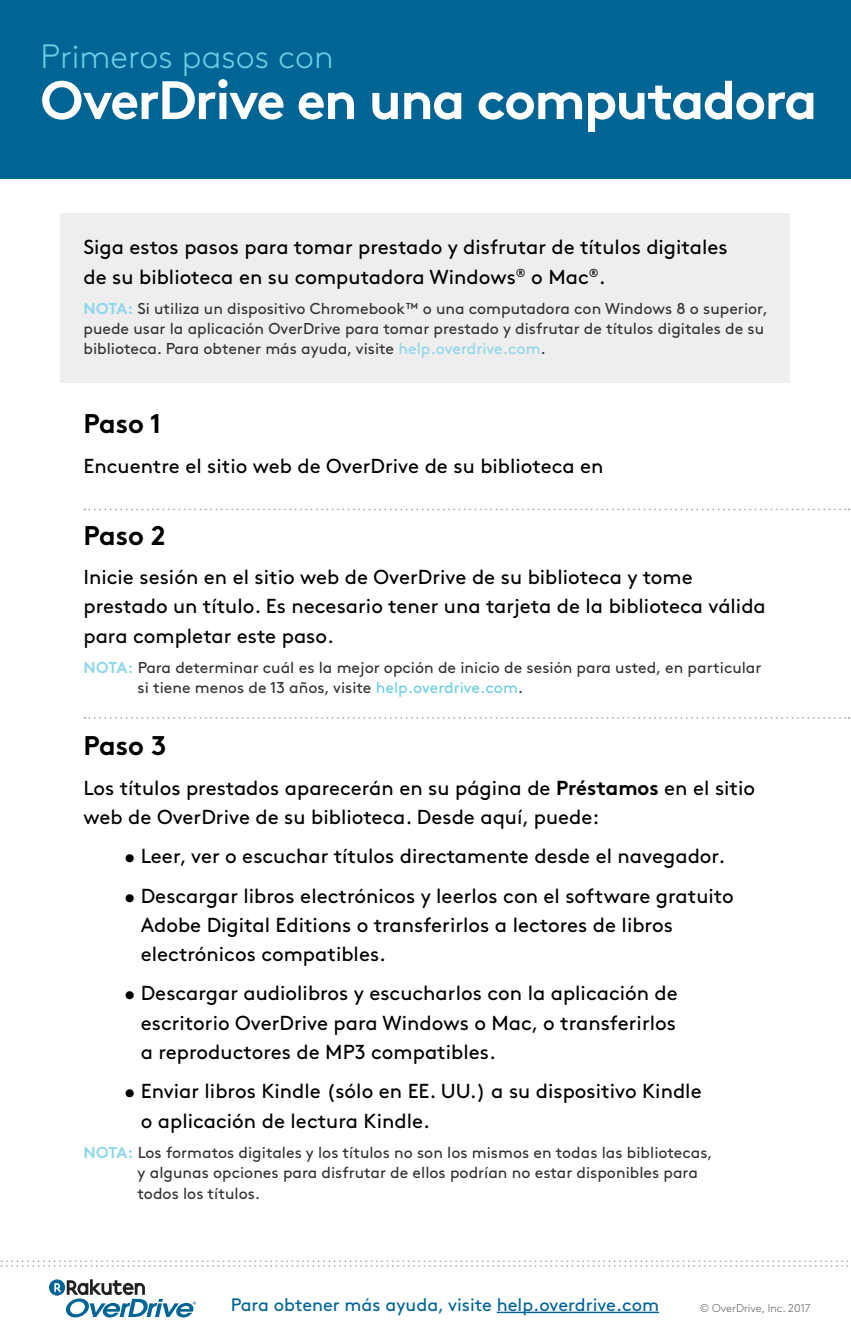
<style>
.page{position:relative;width:851px;height:1337px;background:#fff}
.page>*{position:absolute;margin:0;border:0;box-sizing:border-box;transform-origin:0 0}
.t1{font:700 54px "Brown Std";letter-spacing:-.03em;color:#fff}
.t2{font:300 33.75px "Brown Std";color:#6dcde3}
.t3{font:700 27px "Brown Std";color:#000001}
.t4{font:20.25px/29.2px "Brown Std";color:#000001}
.t5{font:18px "Brown Std";color:#006494}
.t6{font:15.75px/20.2px "Brown Std";color:#313334}
.t7{font:300 11.25px "Brown Std";color:#636366}
.s1{font-weight:700;color:#8ed6e9}
.s2{color:#8ed6e9}
.s3{color:#6dcde3}
.s4{font-weight:700}
</style>
<div class="page">
<div style="left:0;top:0;width:850px;height:178px;background:#006494"></div>
<svg style="left:0;top:1260px;width:849px;height:6px"></svg>
<div style="left:49px;top:1279px;width:16px;height:16px;background:#006494;border-radius:50%"></div>
<svg style="left:54px;top:1279px;width:142px;height:38px"></svg>
<hr style="left:496px;top:1311px;width:163px;height:2px;background:#006494">
<div style="left:61px;top:213px;width:729px;height:169px;background:#eeeeef"></div>
<svg style="left:84px;top:508px;width:765px;height:2px"></svg>
<svg style="left:84px;top:717px;width:765px;height:1px"></svg>
<h2 class="t2" style="left:40px;top:38px;width:294px">Primeros pasos con</h2>
<h1 class="t1" style="left:40px;top:67px;width:778px">OverDrive en una computadora</h1>
<p class="t4" style="left:83px;top:233px;width:645px">Siga estos pasos para tomar prestado y disfrutar de títulos digitales de su biblioteca en su computadora Windows<sup>®</sup> o Mac<sup>®</sup>.</p>
<p class="t6" style="left:83px;top:298px;width:686px"><span class="s1">NOTA:</span> Si utiliza un dispositivo Chromebook™ o una computadora con Windows 8 o superior, puede usar la aplicación OverDrive para tomar prestado y disfrutar de títulos digitales de su biblioteca. Para obtener más ayuda, visite <span class="s2">help.overdrive.com</span>.</p>
<h3 class="t3" style="left:83px;top:407px;width:79px">Paso 1</h3>
<p class="t4" style="left:83px;top:451px;width:521px">Encuentre el sitio web de OverDrive de su biblioteca en</p>
<h3 class="t3" style="left:83px;top:519px;width:83px">Paso 2</h3>
<p class="t4" style="left:83px;top:562px;width:683px">Inicie sesión en el sitio web de OverDrive de su biblioteca y tome prestado un título. Es necesario tener una tarjeta de la biblioteca válida para completar este paso.</p>
<p class="t6" style="left:138px;top:657px;width:625px;text-indent:-54px"><span class="s1">NOTA:</span> Para determinar cuál es la mejor opción de inicio de sesión para usted, en particular si tiene menos de 13 años, visite <span class="s3">help.overdrive.com</span>.</p>
<h3 class="t3" style="left:83px;top:729px;width:85px">Paso 3</h3>
<p class="t4" style="left:83px;top:773px;width:673px">Los títulos prestados aparecerán en su página de <span class="s4">Préstamos</span> en el sitio web de OverDrive de su biblioteca. Desde aquí, puede:</p>
<p class="t4" style="left:124px;top:841px;width:603px">• Leer, ver o escuchar títulos directamente desde el navegador.</p>
<p class="t4" style="left:141px;top:881px;width:594px;text-indent:-17px">• Descargar libros electrónicos y leerlos con el software gratuito<br>Adobe Digital Editions o transferirlos a lectores de libros electrónicos compatibles.</p>
<p class="t4" style="left:141px;top:979px;width:538px;text-align:justify;text-indent:-17px">• Descargar audiolibros y escucharlos con la aplicación de escritorio OverDrive para Windows o Mac, o transferirlos a reproductores de MP3 compatibles.</p>
<p class="t4" style="left:141px;top:1076px;width:562px;text-indent:-17px">• Enviar libros Kindle (sólo en EE. UU.) a su dispositivo Kindle o aplicación de lectura Kindle.</p>
<p class="t6" style="left:138px;top:1142px;width:576px;text-indent:-54px"><span class="s1">NOTA:</span> Los formatos digitales y los títulos no son los mismos en todas las bibliotecas, y algunas opciones para disfrutar de ellos podrían no estar disponibles para todos los títulos.</p>
<p class="t5" style="left:231px;top:1293px;width:430px">Para obtener más ayuda, visite help.overdrive.com</p>
<p class="t7" style="left:699px;top:1301px;width:112px">© OverDrive, Inc. 2017</p>
</div>
